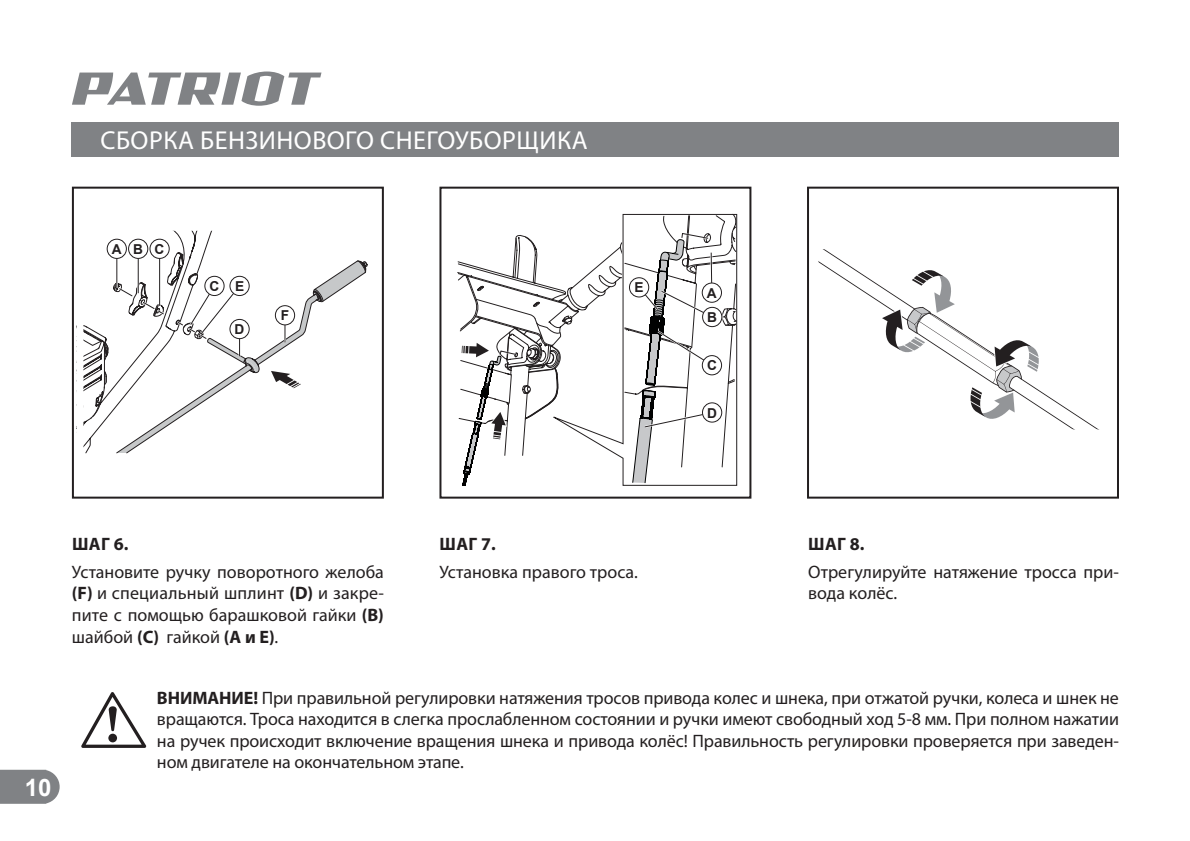
<style>
.page{position:relative;width:1190px;height:841px;background:#fff}
.page>*{position:absolute;margin:0;border:0;box-sizing:border-box;transform-origin:0 0}
.t1{font:26px "Myriad Pro";letter-spacing:.02em;color:#fff}
.t2{font:700 24px "Arial";color:#fff}
.t3{font:18px/21.6px "Myriad Pro";color:#231f20;text-align:justify}
.t4{font:700 18px "Myriad Pro";letter-spacing:.02em;color:#231f20}
.t5{font:700 13.6px "Arial";color:#231f20}
.s1{font-weight:700}
</style>
<div class="page">
<svg style="left:0;top:769px;width:60px;height:34px;background:#8a8c8f"></svg>
<div style="left:72px;top:122px;width:1046px;height:34px;background:#808285"></div>
<svg style="left:71px;top:186px;width:313px;height:313px"></svg>
<svg style="left:439px;top:186px;width:313px;height:313px"></svg>
<svg style="left:807px;top:186px;width:312px;height:313px"></svg>
<svg style="left:75px;top:71px;width:293px;height:383px"></svg>
<svg style="left:77px;top:224px;width:300px;height:237px"></svg>
<svg style="left:445px;top:192px;width:300px;height:301px"></svg>
<svg style="left:811px;top:242px;width:301px;height:194px"></svg>
<svg style="left:81px;top:692px;width:66px;height:56px"></svg>
<h1 class="t1" style="left:100px;top:124px;width:489px">СБОРКА БЕНЗИНОВОГО СНЕГОУБОРЩИКА</h1>
<p class="t5" style="left:112px;top:240px;width:11px">A</p>
<p class="t5" style="left:133px;top:240px;width:33px">B C</p>
<p class="t5" style="left:209px;top:277px;width:36px">C E</p>
<p class="t5" style="left:235px;top:320px;width:11px">D</p>
<p class="t5" style="left:281px;top:306px;width:10px">F</p>
<p class="t5" style="left:634px;top:278px;width:11px">E</p>
<p class="t5" style="left:707px;top:284px;width:11px">A</p>
<p class="t5" style="left:707px;top:308px;width:11px">B</p>
<p class="t5" style="left:707px;top:356px;width:11px">C</p>
<p class="t5" style="left:707px;top:404px;width:11px">D</p>
<h2 class="t2" style="left:25px;top:771px;width:28px">10</h2>
<p class="t4" style="left:72px;top:534px;width:58px">ШАГ 6.</p>
<p class="t3" style="left:72px;top:560px;width:313px">Установите ручку поворотного желоба <span class="s1">(F)</span> и специальный шплинт <span class="s1">(D)</span> и закре&shy;пите с помощью барашковой гайки <span class="s1">(В) </span>шайбой <span class="s1">(С)</span> гайкой <span class="s1">(А и Е)</span>.</p>
<p class="t4" style="left:439px;top:534px;width:58px">ШАГ 7.</p>
<p class="t3" style="left:439px;top:560px;width:200px">Установка правого троса.</p>
<p class="t4" style="left:808px;top:534px;width:58px">ШАГ 8.</p>
<p class="t3" style="left:808px;top:560px;width:312px">Отрегулируйте натяжение тросса при&shy;вода колёс.</p>
<p class="t3" style="left:157px;top:686px;width:963px"><span class="s1">ВНИМАНИЕ!</span> При правильной регулировки натяжения тросов привода колес и шнека, при отжатой ручки, колеса и шнек не вращаются. Троса находится в слегка прослабленном состоянии и ручки имеют свободный ход 5-8 мм. При полном нажатии на ручек происходит включение вращения шнека и привода колёс! Правильность регулировки проверяется при заведен&shy;ном двигателе на окончательном этапе.</p>
</div>
